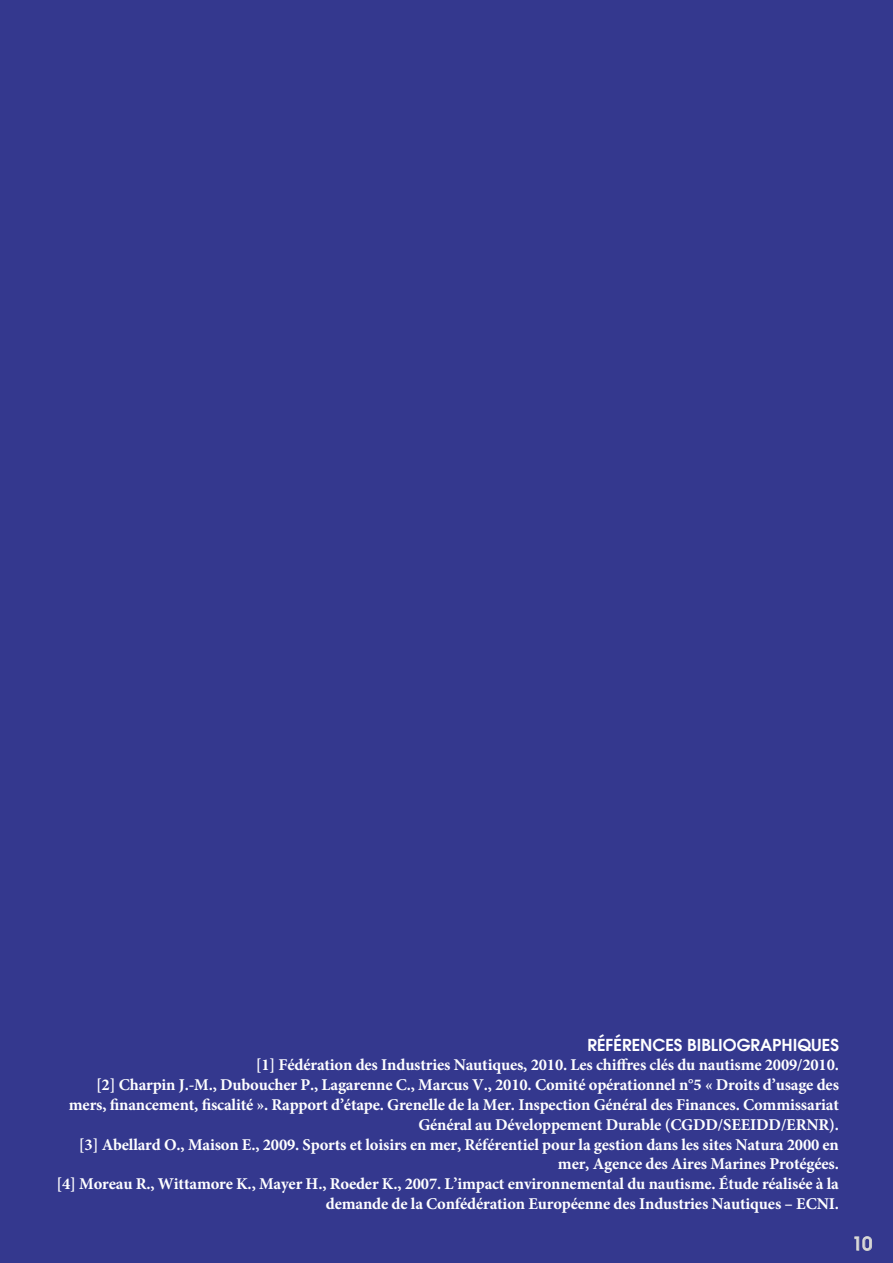
<style>
.page{position:relative;width:893px;height:1263px;background:#34388e}
.page>*{position:absolute;margin:0;border:0;box-sizing:border-box;transform-origin:0 0}
.t1{font:500 18px "Avant Garde LT";color:#dadada}
.t2{font:700 16.5px/19.8px "Minion Pro";letter-spacing:-.01em;color:#fff;text-align:right}
.t3{font:600 16.5px "Avant Garde LT";color:#fff}
</style>
<div class="page">
<svg style="left:854px;top:1236px;width:18px;height:15px"></svg>
<p class="t3" style="left:587px;top:1034px;width:253px">RÉFÉRENCES BIBLIOGRAPHIQUES</p>
<p class="t2" style="left:57px;top:1055px;width:784px">[1] Fédération des Industries Nautiques, 2010. Les chiffres clés du nautisme 2009/2010.<br>[2] Charpin J.-M., Duboucher P., Lagarenne C., Marcus V., 2010. Comité opérationnel n°5 « Droits d’usage des mers, financement, fiscalité ». Rapport d’étape. Grenelle de la Mer. Inspection Général des Finances. Commissariat Général au Développement Durable (CGDD/SEEIDD/ERNR).<br>[3] Abellard O., Maison E., 2009. Sports et loisirs en mer, Référentiel pour la gestion dans les sites Natura 2000 en mer, Agence des Aires Marines Protégées.<br>[4] Moreau R., Wittamore K., Mayer H., Roeder K., 2007. L’impact environnemental du nautisme. Étude réalisée à la demande de la Confédération Européenne des Industries Nautiques – ECNI.</p>
<p class="t1" style="left:852px;top:1232px;width:21px">10</p>
</div>
